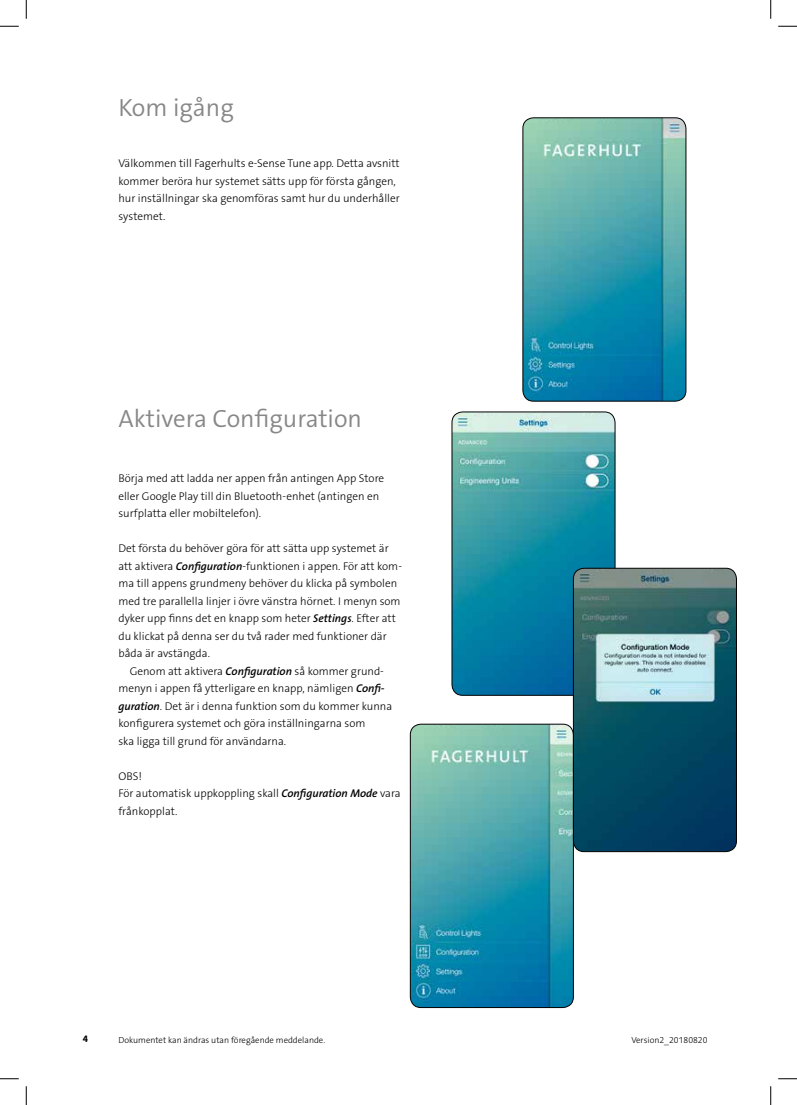
<style>
.page{position:relative;width:797px;height:1105px;background:#fff}
.page>*{position:absolute;margin:0;border:0;box-sizing:border-box;transform-origin:0 0}
.t1{font:25px "Fagerhult The Sans LT4";color:#868786}
.t2{font:11.25px/17.5px "Fagerhult The Sans LT3";color:#000}
.t3{font:700 10px "Source Sans Pro";color:#000}
.t4{font:8.75px "Fagerhult The Sans LT3";color:#000}
.s1{font-family:"Fagerhult The Sans LT6";font-style:italic}
</style>
<div class="page">
<img style="left:524px;top:118px;width:162px;height:283px">
<div style="left:522px;top:117px;width:164px;height:284px;border:1px solid #000;border-radius:11px"></div>
<img style="left:410px;top:724px;width:163px;height:283px">
<div style="left:410px;top:724px;width:163px;height:284px;border:1px solid #000;border-radius:11px"></div>
<img style="left:453px;top:412px;width:162px;height:282px">
<div style="left:451px;top:412px;width:164px;height:284px;border:1px solid #000;border-radius:11px"></div>
<img style="left:573px;top:568px;width:163px;height:284px">
<div style="left:573px;top:568px;width:163px;height:284px;border:1px solid #000;border-radius:11px"></div>
<svg style="left:0;top:25px;width:19px;height:2px"></svg>
<svg style="left:778px;top:25px;width:19px;height:2px"></svg>
<svg style="left:0;top:1078px;width:19px;height:1px"></svg>
<svg style="left:778px;top:1078px;width:19px;height:1px"></svg>
<svg style="left:25px;top:0;width:2px;height:19px"></svg>
<svg style="left:25px;top:1086px;width:2px;height:19px"></svg>
<svg style="left:770px;top:0;width:1px;height:19px"></svg>
<svg style="left:770px;top:1086px;width:1px;height:19px"></svg>
<h1 class="t1" style="left:118px;top:91px;width:117px">Kom igång</h1>
<p class="t2" style="left:118px;top:155px;width:283px">Välkommen till Fagerhults e‑Sense Tune app. Detta avsnitt kommer beröra hur systemet sätts upp för första gången, hur inställningar ska genomföras samt hur du underhåller systemet.</p>
<h1 class="t1" style="left:118px;top:403px;width:245px">Aktivera Configuration</h1>
<p class="t2" style="left:118px;top:470px;width:267px">Börja med att ladda ner appen från antingen App Store eller Google Play till din Bluetooth-enhet (antingen en surfplatta eller mobiltelefon).</p>
<p class="t2" style="left:118px;top:540px;width:272px">Det första du behöver göra för att sätta upp systemet är</p>
<p class="t2" style="left:118px;top:557px;width:285px">att aktivera <span class="s1">Configuration</span>-funktionen i appen. För att kom-</p>
<p class="t2" style="left:118px;top:575px;width:280px">ma till appens grundmeny behöver du klicka på symbolen</p>
<p class="t2" style="left:118px;top:592px;width:284px">med tre parallella linjer i övre vänstra hörnet. I menyn som</p>
<p class="t2" style="left:118px;top:610px;width:279px">dyker upp finns det en knapp som heter <span class="s1">Settings</span>. Efter att</p>
<p class="t2" style="left:118px;top:627px;width:270px">du klickat på denna ser du två rader med funktioner där</p>
<p class="t2" style="left:118px;top:645px;width:93px">båda är avstängda.</p>
<p class="t2" style="left:130px;top:662px;width:256px">Genom att aktivera <span class="s1">Configuration</span> så kommer grund-</p>
<p class="t2" style="left:118px;top:680px;width:268px">menyn i appen få ytterligare en knapp, nämligen <span class="s1">Confi-</span></p>
<p class="t2" style="left:118px;top:697px;width:275px"><span class="s1">guration</span>. Det är i denna funktion som du kommer kunna</p>
<p class="t2" style="left:118px;top:715px;width:248px">konfigurera systemet och göra inställningarna som</p>
<p class="t2" style="left:118px;top:732px;width:169px">ska ligga till grund för användarna.</p>
<p class="t2" style="left:118px;top:767px;width:284px">OBS!<br>För automatisk uppkoppling skall <span class="s1">Configuration Mode</span> vara frånkopplat.</p>
<p class="t3" style="left:83px;top:1032px;width:7px">4</p>
<p class="t4" style="left:118px;top:1034px;width:208px">Dokumentet kan ändras utan föregående meddelande.</p>
<p class="t4" style="left:631px;top:1034px;width:78px">Version2_20180820</p>
</div>
